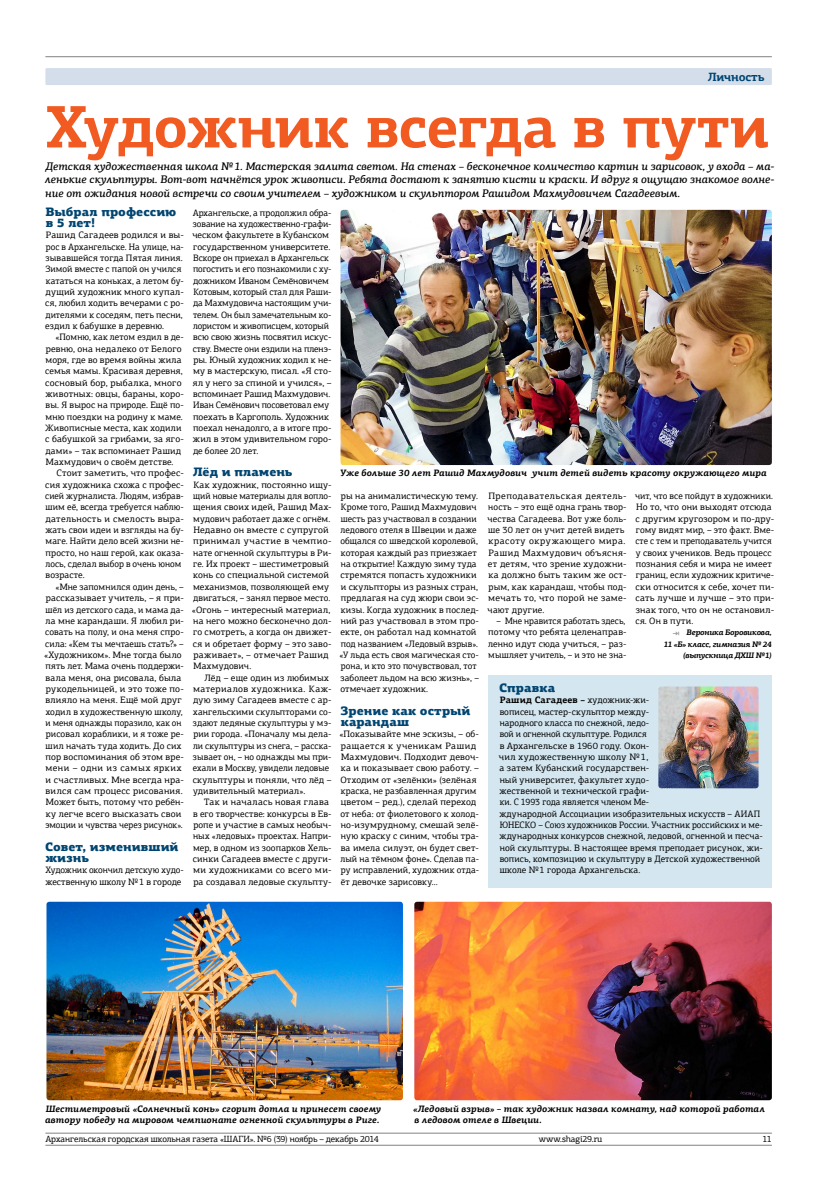
<style>
.page{position:relative;width:840px;height:1191px;background:#fff}
.page>*{position:absolute;margin:0;border:0;box-sizing:border-box;transform-origin:0 0}
.t1{font:700 60px "PF Agora Slab Pro";letter-spacing:-.02em;color:#f15a21}
.t2{font:900 12.3px/11.3px "PF Agora Slab Pro";color:#004571}
.t3{font:700 12px "PF Agora Slab Pro";letter-spacing:-.015em;color:#004571}
.t4{font:italic 500 11px/13.2px "PF Agora Slab Pro";letter-spacing:-.01em;color:#000;text-align:justify}
.t5{font:9.3px/11.3px "PF Agora Slab Pro";letter-spacing:.01em;color:#000}
.t6{font:9.3px/11.3px "PF Agora Slab Pro";letter-spacing:.03em;color:#000}
.t7{font:italic 700 9.3px/11.3px "PF Agora Slab Pro";letter-spacing:.005em;color:#000}
.t8{font:9.3px/11.3px "PF Agora Slab Pro";letter-spacing:.01em;color:#000;scale:.96 1}
.t9{font:9px "PF Agora Slab Pro";letter-spacing:-.01em;color:#000}
.t10{font:italic 700 8px/11.3px "PF Agora Slab Pro";letter-spacing:-.025em;color:#000;text-align:right}
.s1{font-weight:500;font-style:normal;color:#808284}
.s2{font-weight:700}
</style>
<div class="page">
<hr style="left:45px;top:1144px;width:726px;height:1px;background:#808284">
<hr style="left:45px;top:1132px;width:726px;height:1px;background:#808284">
<hr style="left:45px;top:56px;width:726px;height:1px;background:#808284">
<div style="left:45px;top:68px;width:726px;height:17px;background:#d4deea"></div>
<div style="left:488px;top:675px;width:283px;height:212px;background:#d4e6ef"></div>
<img style="left:340px;top:210px;width:431px;height:255px">
<img style="left:658px;top:686px;width:100px;height:102px">
<img style="left:46px;top:901px;width:357px;height:199px">
<img style="left:414px;top:901px;width:357px;height:199px">
<p class="t3" style="left:707px;top:69px;width:58px">Личность</p>
<h1 class="t1" style="left:45px;top:89px;width:725px">Художник всегда в пути</h1>
<p class="t4" style="left:45px;top:160px;width:731px">Детская художественная школа №1. Мастерская залита светом. На стенах – бесконечное количество картин и зарисовок, у входа – ма&shy;ленькие скульптуры. Вот-вот начнётся урок живописи. Ребята достают к занятию кисти и краски. И вдруг я ощущаю знакомое волне&shy;ние от ожидания новой встречи со своим учителем – художником и скульптором Рашидом Махмудовичем Сагадеевым.</p>
<h2 class="t2" style="left:45px;top:206px;width:132px">Выбрал профессию в 5 лет!</h2>
<p class="t5" style="left:45px;top:229px;width:140px">Рашид Сагадеев родился и вы&shy;рос в Архангельске. На улице, на&shy;зывавшейся тогда Пятая линия.<br>Зимой вместе с папой он учился кататься на коньках, а летом бу&shy;дущий художник много купал&shy;ся, любил ходить вечерами с ро&shy;дителями к соседям, петь песни, ездил к бабушке в деревню.</p>
<p class="t5" style="left:45px;top:331px;width:140px;text-indent:10px">«Помню, как летом ездил в де&shy;ревню, она недалеко от Белого моря, где во время войны жила семья мамы. Красивая деревня, сосновый бор, рыбалка, много животных: овцы, бараны, коро&shy;вы. Я вырос на природе. Ещё по&shy;мню поездки на родину к маме.<br>Живописные места, как ходили с бабушкой за грибами, за яго&shy;дами» – так вспоминает Рашид<br>Махмудович о своём детстве.</p>
<p class="t5" style="left:45px;top:467px;width:140px;text-indent:11px">Стоит заметить, что профес&shy;сия художника схожа с профес&shy;сией журналиста. Людям, избрав&shy;шим её, всегда требуется наблю&shy;дательность и смелость выра&shy;жать свои идеи и взгляды на бу&shy;маге. Найти дело всей жизни не&shy;просто, но наш герой, как оказа&shy;лось, сделал выбор в очень юном возрасте.</p>
<p class="t5" style="left:44px;top:581px;width:141px;text-indent:11px">«Мне запомнился один день, – рассказывает учитель, – я при&shy;шёл из детского сада, и мама да&shy;ла мне карандаши. Я любил ри&shy;совать на полу, и она меня спро&shy;сила: «Кем ты мечтаешь стать?» – «Художником». Мне тогда было пять лет. Мама очень поддержи&shy;вала меня, она рисовала, была рукодельницей, и это тоже по&shy;влияло на меня. Ещё мой друг ходил в художественную школу, и меня однажды поразило, как он рисовал кораблики, и я тоже ре&shy;шил начать туда ходить. До сих пор воспоминания об этом вре&shy;мени – одни из самых ярких и счастливых. Мне всегда нра&shy;вился сам процесс рисования.<br>Может быть, потому что ребён&shy;ку легче всего высказать свои эмоции и чувства через рисунок».</p>
<h2 class="t2" style="left:45px;top:840px;width:135px">Совет, изменивший жизнь</h2>
<p class="t5" style="left:45px;top:864px;width:140px">Художник окончил детскую худо&shy;жественную школу №1 в городе</p>
<p class="t5" style="left:192px;top:207px;width:140px">Архангельске, а продолжил обра&shy;зование на художественно-графи&shy;ческом факультете в Кубанском государственном университете.<br>Вскоре он приехал в Архангельск погостить и его познакомили с ху&shy;дожником Иваном Семёновичем<br>Котовым, который стал для Раши&shy;да Махмудовича настоящим учи&shy;телем. Он был замечательным ко&shy;лористом и живописцем, который всю свою жизнь посвятил искус&shy;ству. Вместе они ездили на пленэ&shy;ры. Юный художник ходил к не&shy;му в мастерскую, писал. «Я сто&shy;ял у него за спиной и учился», – вспоминает Рашид Махмудович.<br>Иван Семёнович посоветовал ему поехать в Каргополь. Художник поехал ненадолго, а в итоге про&shy;жил в этом удивительном горо&shy;де более 20 лет.</p>
<h2 class="t2" style="left:192px;top:466px;width:101px">Лёд и пламень</h2>
<p class="t5" style="left:192px;top:479px;width:141px">Как художник, постоянно ищу&shy;щий новые материалы для вопло&shy;щения своих идей, Рашид Мах&shy;мудович работает даже с огнём.<br>Недавно он вместе с супругой принимал участие в чемпио&shy;нате огненной скульптуры в Ри&shy;ге. Их проект – шестиметровый конь со специальной системой механизмов, позволяющей ему двигаться, – занял первое место. «Огонь – интересный материал, на него можно бесконечно дол&shy;го смотреть, а когда он движет&shy;ся и обретает форму – это заво&shy;раживает», – отмечает Рашид<br>Махмудович.</p>
<p class="t5" style="left:193px;top:671px;width:140px;text-indent:12px">Лёд – еще один из любимых материалов художника. Каж&shy;дую зиму Сагадеев вместе с ар&shy;хангельскими скульпторами со&shy;здают ледяные скульптуры у мэ&shy;рии города. «Поначалу мы дела&shy;ли скульптуры из снега, – расска&shy;зывает он, – но однажды мы при&shy;ехали в Москву, увидели ледовые скульптуры и поняли, что лёд – удивительный материал».</p>
<p class="t5" style="left:193px;top:796px;width:140px;text-indent:11px">Так и началась новая глава в его творчестве: конкурсы в Ев&shy;ропе и участие в самых необыч&shy;ных «ледовых» проектах. Напри&shy;мер, в одном из зоопарков Хель&shy;синки Сагадеев вместе с други&shy;ми художниками со всего ми&shy;ра создавал ледовые скульпту-</p>
<p class="t7" style="left:340px;top:467px;width:427px">Уже больше 30 лет Рашид Махмудович учит детей видеть красоту окружающего мира</p>
<p class="t5" style="left:634px;top:490px;width:140px">чит, что все пойдут в художники.<br>Но то, что они выходят отсюда с другим кругозором и по‑дру&shy;гому видят мир, – это факт. Вме&shy;сте с тем и преподаватель учится у своих учеников. Ведь процесс познания себя и мира не имеет границ, если художник критиче&shy;ски относится к себе, хочет пи&shy;сать лучше и лучше – это при&shy;знак того, что он не остановил&shy;ся. Он в пути.</p>
<p class="t10" style="left:663px;top:627px;width:110px"><span class="s1">⇥</span> Вероника Боровикова,<br>11 «Б» класс, гимназия № 24 (выпускница ДХШ №1)</p>
<p class="t6" style="left:487px;top:490px;width:140px">Преподавательская деятель&shy;ность – это ещё одна грань твор&shy;чества Сагадеева. Вот уже боль&shy;ше 30 лет он учит детей видеть красоту окружающего мира.<br>Рашид Махмудович объясня&shy;ет детям, что зрение художни&shy;ка должно быть таким же ост&shy;рым, как карандаш, чтобы под&shy;мечать то, что порой не заме&shy;чают другие.</p>
<p class="t8" style="left:488px;top:615px;width:146px;text-indent:8px">– Мне нравится работать здесь, потому что ребята целенаправ&shy;ленно идут сюда учиться, – раз&shy;мышляет учитель, – и это не зна-</p>
<p class="t5" style="left:339px;top:490px;width:141px">ры на анималистическую тему.<br>Кроме того, Рашид Махмудович шесть раз участвовал в создании ледового отеля в Швеции и даже общался со шведской королевой, которая каждый раз приезжает на открытие! Каждую зиму туда стремятся попасть художники и скульпторы из разных стран, предлагая на суд жюри свои эс&shy;кизы. Когда художник в послед&shy;ний раз участвовал в этом про&shy;екте, он работал над комнатой под названием «Ледовый взрыв». «У льда есть своя магическая сто&shy;рона, и кто это почувствовал, тот заболеет льдом на всю жизнь», – отмечает художник.</p>
<h2 class="t2" style="left:340px;top:704px;width:131px">Зрение как острый карандаш</h2>
<p class="t5" style="left:339px;top:728px;width:141px">«Показывайте мне эскизы, – об&shy;ращается к ученикам Рашид<br>Махмудович. Подходит девоч&shy;ка и показывает свою работу. –<br>Отходим от «зелёнки» (зелёная краска, не разбавленная другим цветом – ред.), сделай переход от неба: от фиолетового к холод&shy;но-изумрудному, смешай зелё&shy;ную краску с синим, чтобы тра&shy;ва имела силуэт, он будет свет&shy;лый на тёмном фоне». Сделав па&shy;ру исправлений, художник отда&shy;ёт девочке зарисовку…</p>
<h2 class="t2" style="left:499px;top:682px;width:58px">Справка</h2>
<p class="t5" style="left:498px;top:694px;width:265px"><span class="s2">Рашид Сагадеев –</span> художник-жи-<br>вописец, мастер-скульптор между-<br>народного класса по снежной, ледо-<br>вой и огненной скульптуре. Родился<br>в Архангельске в 1960 году. Окон-<br>чил художественную школу №1,<br>а затем Кубанский государствен-<br>ный университет, факультет худо-<br>жественной и технической графи-<br>ки. С 1993 года является членом Ме-<br>ждународной Ассоциации изобразительных искусств – АИАП ЮНЕСКО – Союз художников России. Участник российских и ме&shy;ждународных конкурсов снежной, ледовой, огненной и песча&shy;ной скульптуры. В настоящее время преподает рисунок, жи&shy;вопись, композицию и скульптуру в Детской художественной школе №1 города Архангельска.</p>
<p class="t7" style="left:45px;top:1102px;width:337px">Шестиметровый «Солнечный конь» сгорит дотла и принесет своему автору победу на мировом чемпионате огненной скульптуры в Риге.</p>
<p class="t7" style="left:413px;top:1102px;width:353px">«Ледовый взрыв» – так художник назвал комнату, над которой работал в ледовом отеле в Швеции.</p>
<p class="t9" style="left:45px;top:1133px;width:335px">Архангельская городская школьная газета «ШАГИ». №6 (39) ноябрь – декабрь 2014</p>
<p class="t9" style="left:538px;top:1133px;width:65px">www.shagi29.ru</p>
<p class="t9" style="left:762px;top:1133px;width:11px">11</p>
</div>
